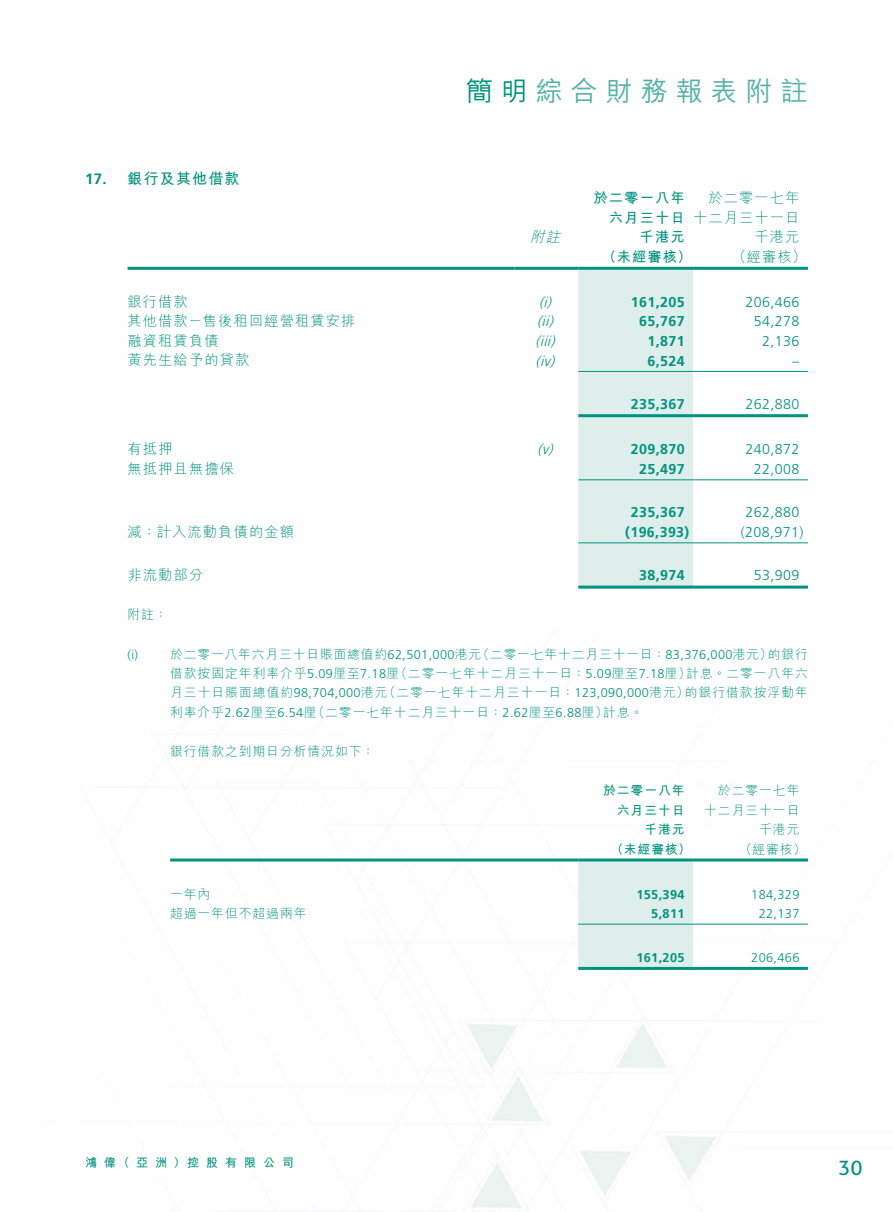
<style>
.page{position:relative;width:893px;height:1212px;background:#fff}
.page>*{position:absolute;margin:0;border:0;box-sizing:border-box;transform-origin:0 0}
.t1{font:500 27px "M Hei HK";letter-spacing:.295em;color:#56b3a4}
.t2{font:21px "Formata";color:#009380;scale:.95 1}
.t3{font:700 15px "M Hei HK";letter-spacing:.08em;color:#009380}
.t4{font:700 15px "Frutiger LT Std";color:#009380}
.t5{font:300 14.25px/19.5px "M Hei HK";letter-spacing:.08em;color:#009380;text-align:right}
.t6{font:700 14.25px "Frutiger LT Std";letter-spacing:.03em;color:#009380}
.t7{font:300 14.25px "Frutiger LT Std";letter-spacing:.03em;color:#009380}
.t8{font:700 14.25px/19.5px "M Hei HK";letter-spacing:.08em;color:#009380;text-align:right}
.t9{font:italic 300 14.25px "Frutiger LT Std";color:#009380}
.t10{font:italic 300 14.25px "M Hei HK";color:#009380}
.t11{font:300 12.75px/19.5px "M Hei HK";letter-spacing:.08em;color:#009380;text-align:right}
.t12{font:300 12.75px "Frutiger LT Std";letter-spacing:.03em;color:#009380}
.t13{font:700 12.75px/19.5px "M Hei HK";letter-spacing:.08em;color:#009380;text-align:right}
.t14{font:700 12.75px "Frutiger LT Std";letter-spacing:.03em;color:#009380}
.t15{font:700 12px "M Hei HK";color:#009380}
.s1{color:#009380}
.s2{font-family:"Frutiger LT Std"}
.s3{font-family:"M Hei HK"}
</style>
<div class="page">
<img style="left:127px;top:266px;width:681px;height:946px">
<div style="left:578px;top:270px;width:115px;height:316px;background:#deeeeb"></div>
<hr style="left:128px;top:267px;width:386px;height:3px;background:#009380">
<hr style="left:514px;top:267px;width:64px;height:3px;background:#009380">
<hr style="left:578px;top:267px;width:115px;height:3px;background:#009380">
<hr style="left:693px;top:267px;width:115px;height:3px;background:#009380">
<hr style="left:578px;top:371px;width:115px;height:1px;background:#009380">
<hr style="left:693px;top:371px;width:115px;height:1px;background:#009380">
<hr style="left:578px;top:414px;width:115px;height:3px;background:#009380">
<hr style="left:693px;top:414px;width:115px;height:3px;background:#009380">
<hr style="left:578px;top:479px;width:115px;height:1px;background:#009380">
<hr style="left:693px;top:479px;width:115px;height:1px;background:#009380">
<hr style="left:578px;top:542px;width:115px;height:1px;background:#009380">
<hr style="left:693px;top:542px;width:115px;height:1px;background:#009380">
<hr style="left:578px;top:586px;width:115px;height:3px;background:#009380">
<hr style="left:693px;top:586px;width:115px;height:3px;background:#009380">
<div style="left:578px;top:861px;width:115px;height:106px;background:#deeeeb"></div>
<hr style="left:170px;top:858px;width:408px;height:3px;background:#009380">
<hr style="left:578px;top:858px;width:115px;height:3px;background:#009380">
<hr style="left:693px;top:858px;width:115px;height:3px;background:#009380">
<hr style="left:578px;top:924px;width:115px;height:1px;background:#009380">
<hr style="left:693px;top:924px;width:115px;height:1px;background:#009380">
<hr style="left:578px;top:967px;width:115px;height:3px;background:#009380">
<hr style="left:693px;top:967px;width:115px;height:3px;background:#009380">
<h1 class="t1" style="left:466px;top:71px;width:343px"><span class="s1">簡明</span>綜合財務報表附註</h1>
<p class="t4" style="left:85px;top:169px;width:23px">17.</p>
<p class="t3" style="left:128px;top:167px;width:114px">銀行及其他借款</p>
<p class="t10" style="left:530px;top:227px;width:36px">附註</p>
<p class="t8" style="left:594px;top:187px;width:93px">於二零一八年六月三十日</p>
<p class="t5" style="left:693px;top:188px;width:108px">於二零一七年十二月三十一日千港元</p>
<p class="t8" style="left:640px;top:226px;width:46px">千港元</p>
<p class="t8" style="left:602px;top:246px;width:91px">（未經審核）</p>
<p class="t5" style="left:732px;top:246px;width:76px">（經審核(</p>
<p class="t5" style="left:128px;top:291px;width:62px">銀行借款</p>
<p class="t9" style="left:539px;top:294px;width:18px">(i(</p>
<p class="t6" style="left:631px;top:294px;width:55px">161,205</p>
<p class="t7" style="left:745px;top:294px;width:55px">206,466</p>
<p class="t5" style="left:128px;top:311px;width:229px">其他借款－售後租回經營租賃安排</p>
<p class="t9" style="left:537px;top:313px;width:21px">(i i(</p>
<p class="t6" style="left:639px;top:313px;width:47px">65,767</p>
<p class="t7" style="left:754px;top:313px;width:47px">54,278</p>
<p class="t5" style="left:128px;top:330px;width:93px">融資租賃負債</p>
<p class="t9" style="left:535px;top:333px;width:10px">(</p>
<p class="t9" style="left:550px;top:333px;width:10px">(</p>
<p class="t9" style="left:540px;top:333px;width:16px">iii</p>
<p class="t6" style="left:647px;top:333px;width:39px">1,871</p>
<p class="t7" style="left:762px;top:333px;width:39px">2,136</p>
<p class="t5" style="left:128px;top:350px;width:123px">黃先生給予的貸款</p>
<p class="t9" style="left:536px;top:352px;width:20px">i v(</p>
<p class="t9" style="left:550px;top:352px;width:10px">(</p>
<p class="t6" style="left:647px;top:352px;width:39px">6,524</p>
<p class="t7" style="left:792px;top:352px;width:9px">–</p>
<p class="t6" style="left:631px;top:396px;width:55px">235,367</p>
<p class="t7" style="left:745px;top:396px;width:55px">262,880</p>
<p class="t5" style="left:128px;top:439px;width:46px">有抵押</p>
<p class="t9" style="left:537px;top:441px;width:21px">(v(</p>
<p class="t6" style="left:631px;top:441px;width:55px">209,870</p>
<p class="t7" style="left:745px;top:441px;width:55px">240,872</p>
<p class="t5" style="left:128px;top:458px;width:108px">無抵押且無擔保</p>
<p class="t6" style="left:639px;top:460px;width:47px">25,497</p>
<p class="t7" style="left:754px;top:461px;width:47px">22,008</p>
<p class="t6" style="left:631px;top:504px;width:55px">235,367</p>
<p class="t7" style="left:745px;top:504px;width:55px">262,880</p>
<p class="t5" style="left:128px;top:521px;width:168px">減：計入流動負債的金額</p>
<p class="t6" style="left:625px;top:523px;width:66px">)196,393(</p>
<p class="t7" style="left:741px;top:524px;width:64px">)208,971(</p>
<p class="t5" style="left:128px;top:565px;width:77px">非流動部分</p>
<p class="t11" style="left:128px;top:604px;width:41px">附註：</p>
<p class="t6" style="left:639px;top:567px;width:47px">38,974</p>
<p class="t7" style="left:754px;top:567px;width:47px">53,909</p>
<p class="t12" style="left:128px;top:647px;width:12px">) i(</p>
<p class="t11" style="left:477px;top:643px;width:297px">（二零一七年十二月三十一日：<span class="s2">83,376,000</span>港元）</p>
<p class="t11" style="left:170px;top:643px;width:313px">於二零一八年六月三十日賬面總值約<span class="s2">62,501,000</span>港元</p>
<p class="t11" style="left:768px;top:643px;width:42px">的銀行</p>
<p class="t11" style="left:170px;top:663px;width:231px">借款按固定年利率介乎<span class="s2">5.09</span>厘至<span class="s2">7.18</span>厘</p>
<p class="t11" style="left:395px;top:663px;width:297px">（二零一七年十二月三十一日：<span class="s2">5.09</span>厘至<span class="s2">7.18</span>厘）</p>
<p class="t11" style="left:686px;top:663px;width:123px">計息。二零一八年六</p>
<p class="t11" style="left:383px;top:682px;width:307px">（二零一七年十二月三十一日：<span class="s2">123,090,000</span>港元）</p>
<p class="t11" style="left:685px;top:682px;width:125px">的銀行借款按浮動年</p>
<p class="t11" style="left:170px;top:682px;width:219px">月三十日賬面總值約<span class="s2">98,704,000</span>港元</p>
<p class="t12" style="left:170px;top:705px;width:148px"><span class="s3">利率介乎</span>2.62<span class="s3">厘至</span>6.54<span class="s3">厘</span></p>
<p class="t11" style="left:170px;top:741px;width:206px">銀行借款之到期日分析情況如下：</p>
<p class="t11" style="left:312px;top:702px;width:297px">（二零一七年十二月三十一日：<span class="s2">2.62</span>厘至<span class="s2">6.88</span>厘）</p>
<p class="t11" style="left:603px;top:702px;width:41px">計息。</p>
<p class="t13" style="left:603px;top:780px;width:83px">於二零一八年六月三十日</p>
<p class="t11" style="left:704px;top:780px;width:97px">於二零一七年十二月三十一日千港元</p>
<p class="t13" style="left:644px;top:819px;width:42px">千港元</p>
<p class="t11" style="left:170px;top:884px;width:42px">一年內</p>
<p class="t11" style="left:170px;top:903px;width:138px">超過一年但不超過兩年</p>
<p class="t13" style="left:611px;top:838px;width:82px">（未經審核）</p>
<p class="t11" style="left:739px;top:838px;width:68px">（經審核(</p>
<p class="t14" style="left:636px;top:887px;width:50px">155,394</p>
<p class="t12" style="left:751px;top:887px;width:50px">184,329</p>
<p class="t14" style="left:651px;top:906px;width:35px">5,811</p>
<p class="t12" style="left:759px;top:907px;width:42px">22,137</p>
<p class="t14" style="left:636px;top:950px;width:50px">161,205</p>
<p class="t12" style="left:751px;top:950px;width:50px">206,466</p>
<p class="t15" style="left:85px;top:1154px;width:13px">鴻</p>
<h2 class="t2" style="left:838px;top:1154px;width:27px">30</h2>
<p class="t15" style="left:173px;top:1154px;width:27px">）控</p>
<p class="t15" style="left:104px;top:1154px;width:27px">偉（</p>
<p class="t15" style="left:225px;top:1154px;width:13px">有</p>
<p class="t15" style="left:155px;top:1154px;width:13px">洲</p>
<p class="t15" style="left:282px;top:1154px;width:13px">司</p>
<p class="t15" style="left:244px;top:1154px;width:13px">限</p>
<p class="t15" style="left:136px;top:1154px;width:13px">亞</p>
<p class="t15" style="left:206px;top:1154px;width:13px">股</p>
<p class="t15" style="left:263px;top:1154px;width:13px">公</p>
</div>
